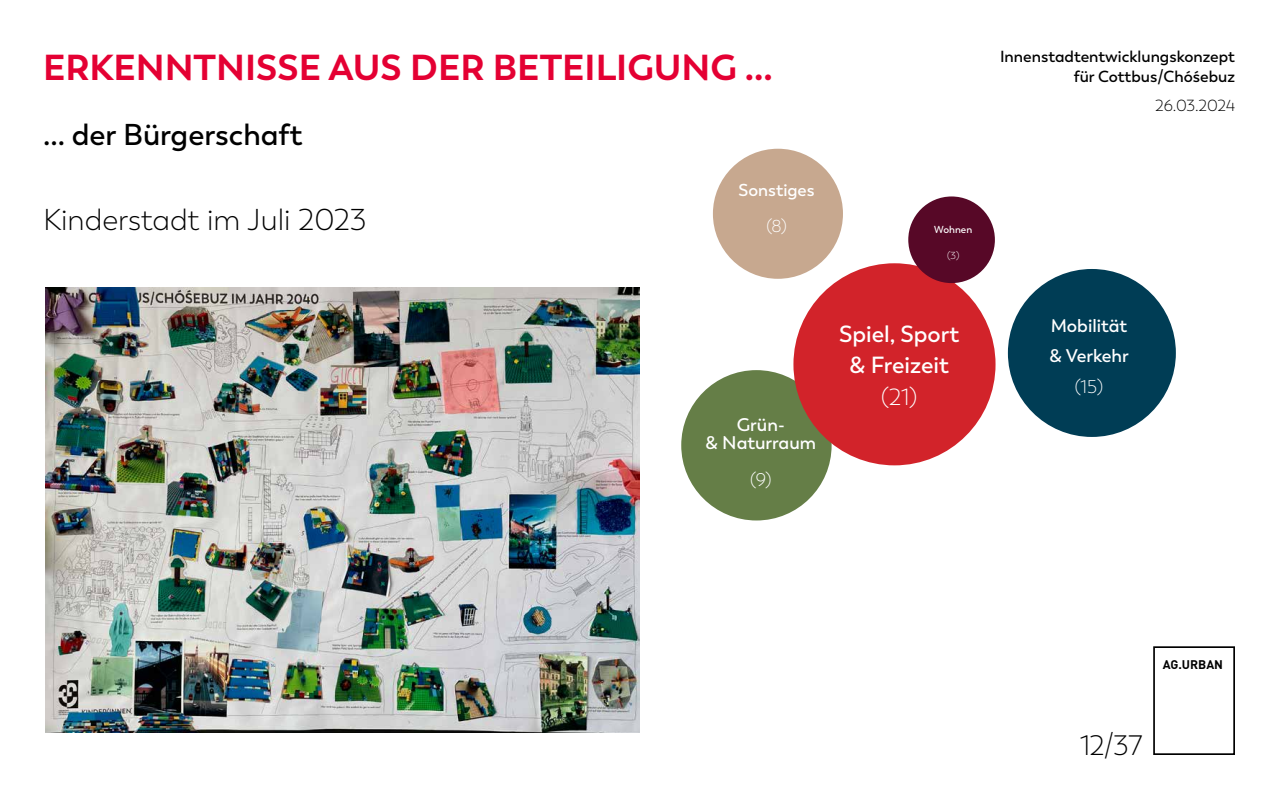
<style>
.page{position:relative;width:1280px;height:800px;background:#fff}
.page>*{position:absolute;margin:0;border:0;box-sizing:border-box;transform-origin:0 0}
.t1{font:700 36px "Trenda";color:#e40033}
.t2{font:300 30px "Trenda";color:#000}
.t3{font:600 30px "Trenda";color:#000}
.t4{font:300 28px "Trenda";color:#000}
.t5{font:600 23.3px/31.5px "Trenda";color:#fff;text-align:center}
.t6{font:300 23.3px "Trenda";color:#fff}
.t7{font:600 18.2px/30.4px "Trenda";color:#fff}
.t8{font:300 18.2px "Trenda";color:#fff}
.t9{font:600 17.2px "Trenda";color:#fff}
.t10{font:300 17.2px "Trenda";color:#fff}
.t11{font:600 16px/19.2px "Trenda";color:#000;text-align:right}
.t12{font:300 16px "Trenda";letter-spacing:-.005em;color:#000}
.t13{font:700 12.4px "DIN Pro";color:#000}
.t14{font:600 10.1px "Trenda";color:#fff}
.t15{font:300 10.1px "Trenda";color:#fff}
</style>
<div class="page">
<img style="left:45px;top:287px;width:595px;height:446px">
<div style="left:681px;top:370px;width:151px;height:150px;background:#657e47;border-radius:50%"></div>
<div style="left:793px;top:263px;width:203px;height:202px;background:#d2232a;border-radius:50%"></div>
<div style="left:908px;top:196px;width:87px;height:87px;background:#570827;border-radius:50%"></div>
<div style="left:1008px;top:269px;width:168px;height:168px;background:#003d55;border-radius:50%"></div>
<div style="left:713px;top:149px;width:130px;height:130px;background:#c7a88f;border-radius:50%"></div>
<div style="left:1153px;top:646px;width:82px;height:109px;border:2px solid #000"></div>
<h1 class="t1" style="left:43px;top:45px;width:731px">ERKENNTNISSE AUS DER BETEILIGUNG ...</h1>
<h2 class="t3" style="left:43px;top:117px;width:261px">... der Bürgerschaft</h2>
<h2 class="t2" style="left:43px;top:203px;width:325px">Kinderstadt im Juli 2023</h2>
<p class="t9" style="left:739px;top:179px;width:78px">Sonstiges</p>
<p class="t10" style="left:766px;top:216px;width:22px">(8)</p>
<p class="t14" style="left:934px;top:224px;width:40px">Wohnen</p>
<p class="t15" style="left:947px;top:250px;width:14px">(3)</p>
<p class="t7" style="left:706px;top:416px;width:112px;line-height:18.2px;text-align:center">Grün-<br>&amp; Naturraum</p>
<p class="t8" style="left:750px;top:469px;width:23px">(9)</p>
<h3 class="t5" style="left:839px;top:318px;width:122px">Spiel, Sport &amp; Freizeit</h3>
<h3 class="t6" style="left:881px;top:383px;width:38px">(21)</h3>
<p class="t11" style="left:1000px;top:47px;width:236px">Innenstadtentwicklungskonzept für Cottbus/Chóśebuz</p>
<p class="t12" style="left:1155px;top:96px;width:81px">26.03.2024</p>
<p class="t7" style="left:1050px;top:310px;width:81px">Mobilität &amp; Verkehr</p>
<p class="t8" style="left:1075px;top:376px;width:30px">(15)</p>
<p class="t13" style="left:1163px;top:656px;width:62px">AG.URBAN</p>
<h3 class="t4" style="left:1080px;top:729px;width:64px">12/37</h3>
</div>
